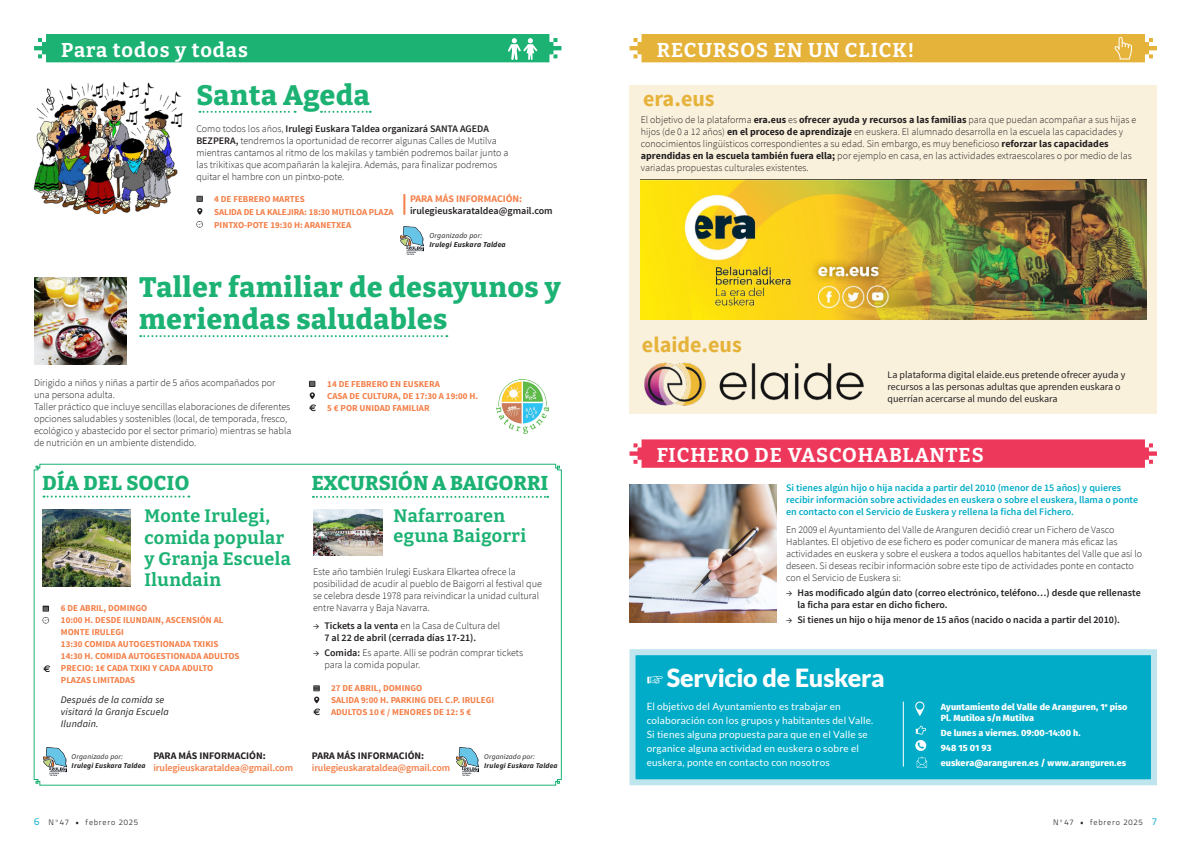
<style>
.page{position:relative;width:1191px;height:842px;background:#fff}
.page>*{position:absolute;margin:0;border:0;box-sizing:border-box;transform-origin:0 0}
.t1{font:800 28px/32px "Bitter";letter-spacing:.025em;color:#1cb274}
.t2{font:900 25px "Lato";letter-spacing:-.01em;color:#fff}
.t3{font:700 22px "Source Sans Pro";color:#e6b33a}
.t4{font:700 20px "Bitter";letter-spacing:.05em;color:#fff}
.t5{font:800 20px "Bitter";letter-spacing:.01em;color:#1cb274}
.t6{font:700 20px "Bitter";letter-spacing:.03em;color:#fff}
.t7{font:700 18px/21.3px "Bitter";letter-spacing:.025em;color:#1cb274}
.t8{font:300 10px/12px "Source Sans Pro";color:#231f20}
.t9{font:600 10px/12px "Source Sans Pro";color:#231f20}
.t10{font:10px/14px "Lato";letter-spacing:.015em;color:#fff}
.t11{font:600 10px/12px "Source Sans Pro";color:#00acc8}
.t12{font:10px/12px "Source Sans Pro";color:#231f20}
.t13{font:600 10px "Source Sans Pro";letter-spacing:-.015em;color:#f47f48}
.t14{font:italic 10px/12px "Source Sans Pro";letter-spacing:.02em;color:#231f20}
.t15{font:700 10px "Source Sans Pro";color:#231f20}
.t16{font:700 10px "Source Sans Pro";color:#f47f48}
.t17{font:700 9px/12px "Source Sans Pro";color:#f47f48}
.t18{font:800 9px/15px "Fira Sans";letter-spacing:.01em;color:#fff}
.t19{font:8px "Titillium Text 25 L 250 wt";letter-spacing:.1em;color:#231f20}
.t20{font:italic 700 7.6px "Source Sans Pro";letter-spacing:.025em;color:#231f20}
.t21{font:italic 7.6px "Source Sans Pro";letter-spacing:.025em;color:#231f20}
.t22{font:italic 700 7.4px "Source Sans Pro";letter-spacing:.025em;color:#231f20}
.t23{font:italic 7.4px "Source Sans Pro";letter-spacing:.025em;color:#231f20}
.t24{font:italic 700 7.3px "Source Sans Pro";letter-spacing:.025em;color:#231f20}
.t25{font:italic 7.3px "Source Sans Pro";letter-spacing:.025em;color:#231f20}
.s1{font-weight:600}
.s2{font-weight:400}
.s3{font-weight:300}
.s4{font-weight:700}
.s5{font-family:"Titillium Text 25 L 400 wt";font-size:10px;color:#00acc8}
</style>
<div class="page">
<div style="left:629px;top:85px;width:528px;height:329px;background:#faf1dd"></div>
<div style="left:34px;top:34px;width:527px;height:28px;background:#1cb274"></div>
<img style="left:33px;top:81px;width:150px;height:133px">
<hr style="left:403px;top:194px;width:2px;height:21px;background:#f47f48">
<svg style="left:196px;top:196px;width:7px;height:6px"></svg>
<svg style="left:197px;top:208px;width:5px;height:7px"></svg>
<svg style="left:196px;top:221px;width:7px;height:7px"></svg>
<img style="left:400px;top:226px;width:24px;height:29px">
<svg style="left:140px;top:335px;width:307px;height:2px"></svg>
<img style="left:496px;top:379px;width:52px;height:55px">
<svg style="left:309px;top:381px;width:7px;height:30px"></svg>
<svg style="left:321px;top:111px;width:50px;height:2px"></svg>
<svg style="left:199px;top:111px;width:97px;height:2px"></svg>
<svg style="left:34px;top:464px;width:527px;height:321px"></svg>
<img style="left:456px;top:748px;width:23px;height:28px">
<svg style="left:313px;top:496px;width:235px;height:2px"></svg>
<svg style="left:313px;top:685px;width:7px;height:6px"></svg>
<svg style="left:313px;top:697px;width:7px;height:18px"></svg>
<img style="left:34px;top:278px;width:92px;height:87px">
<div style="left:629px;top:34px;width:528px;height:28px;background:#e6b33a"></div>
<img style="left:644px;top:362px;width:219px;height:43px">
<img style="left:641px;top:180px;width:505px;height:139px">
<svg style="left:629px;top:439px;width:528px;height:29px;background:#ee4263"></svg>
<img style="left:629px;top:485px;width:147px;height:138px">
<div style="left:629px;top:649px;width:528px;height:136px;background:#00acc8;border:6px solid #bfe5ee"></div>
<hr style="left:903px;top:701px;width:1px;height:65px;background:#fff">
<svg style="left:915px;top:701px;width:9px;height:15px"></svg>
<svg style="left:915px;top:740px;width:12px;height:28px"></svg>
<svg style="left:915px;top:726px;width:11px;height:8px"></svg>
<img style="left:43px;top:510px;width:88px;height:76px">
<img style="left:313px;top:510px;width:69px;height:46px">
<h3 class="t4" style="left:61px;top:34px;width:188px">Para todos y todas</h3>
<h1 class="t1" style="left:196px;top:77px;width:175px">Santa Ageda</h1>
<p class="t8" style="left:196px;top:123px;width:313px">Como todos los años, <span class="s1">Irulegi Euskara Taldea organizará SANTA AGEDA BEZPERA,</span> tendremos la oportunidad de recorrer algunas Calles de Mutilva mientras cantamos al ritmo de los makilas y también podremos bailar junto a las trikitixas que acompañarán la kalejira. Además, para finalizar podremos quitar el hambre con un pintxo-pote.</p>
<p class="t16" style="left:410px;top:192px;width:114px">PARA MÁS INFORMACIÓN:</p>
<p class="t9" style="left:410px;top:205px;width:144px">irulegieuskarataldea@gmail.com</p>
<p class="t17" style="left:214px;top:192px;width:181px;line-height:13px">4 DE FEBRERO MARTES<br>SALIDA DE LA KALEJIRA: 18:30 MUTILOA PLAZA<br>PINTXO-POTE 19:30 H: ARANETXEA</p>
<p class="t21" style="left:429px;top:230px;width:54px">Organizado por:</p>
<p class="t20" style="left:429px;top:239px;width:78px">Irulegi Euskara Taldea</p>
<h1 class="t1" style="left:139px;top:269px;width:423px">Taller familiar de desayunos y meriendas saludables</h1>
<p class="t8" style="left:34px;top:377px;width:259px">Dirigido a niños y niñas a partir de 5 años acompañados por una persona adulta.<br>Taller práctico que incluye sencillas elaboraciones de diferentes opciones saludables y sostenibles (local, de temporada, fresco, ecológico y abastecido por el sector primario) mientras se habla de nutrición en un ambiente distendido.</p>
<p class="t17" style="left:327px;top:378px;width:152px">14 DE FEBRERO EN EUSKERA<br>CASA DE CULTURA, DE 17:30 A 19:00 H.<br>5 € POR UNIDAD FAMILIAR</p>
<h3 class="t5" style="left:43px;top:466px;width:148px">DÍA DEL SOCIO</h3>
<h3 class="t7" style="left:144px;top:504px;width:148px">Monte Irulegi, comida popular y Granja Escuela<br>Ilundain</h3>
<p class="t17" style="left:61px;top:603px;width:180px">6 DE ABRIL, DOMINGO<br>10:00 H. DESDE ILUNDAIN, ASCENSIÓN AL<br>MONTE IRULEGI<br>13:30 COMIDA AUTOGESTIONADA TXIKIS<br>14:30 H. COMIDA AUTOGESTIONADA ADULTOS<br>PRECIO: 1€ CADA TXIKI Y CADA ADULTO<br>PLAZAS LIMITADAS</p>
<p class="t14" style="left:61px;top:693px;width:109px">Después de la comida se visitará la Granja Escuela<br>Ilundain.</p>
<p class="t23" style="left:72px;top:752px;width:53px">Organizado por:</p>
<p class="t22" style="left:72px;top:760px;width:76px">Irulegi Euskara Taldea</p>
<p class="t15" style="left:153px;top:749px;width:114px">PARA MÁS INFORMACIÓN:</p>
<p class="t13" style="left:153px;top:761px;width:141px">irulegieuskarataldea@gmail.com</p>
<h3 class="t5" style="left:312px;top:466px;width:238px">EXCURSIÓN A BAIGORRI</h3>
<h3 class="t7" style="left:393px;top:505px;width:134px;line-height:20px">Nafarroaren eguna Baigorri</h3>
<p class="t8" style="left:313px;top:566px;width:230px">Este año también Irulegi Euskara Elkartea ofrece la posibilidad de acudir al pueblo de Baigorri al festival que se celebra desde 1978 para reivindicar la unidad cultural entre Navarra y Baja Navarra.</p>
<p class="t9" style="left:324px;top:620px;width:177px;text-indent:-11px"><span class="s2">→</span> Tickets a la venta <span class="s3">en la Casa de Cultura del<br></span>7 al 22 de abril (cerrada días 17-21).</p>
<p class="t8" style="left:324px;top:646px;width:200px;text-indent:-11px"><span class="s2">→</span> <span class="s1">Comida:</span> Es aparte. Allí se podrán comprar tickets para la comida popular.</p>
<p class="t17" style="left:331px;top:682px;width:165px">27 DE ABRIL, DOMINGO<br>SALIDA 9:00 H. PARKING DEL C.P. IRULEGI<br>ADULTOS 10 € / MENORES DE 12: 5 €</p>
<p class="t15" style="left:312px;top:749px;width:114px">PARA MÁS INFORMACIÓN:</p>
<p class="t13" style="left:312px;top:761px;width:140px">irulegieuskarataldea@gmail.com</p>
<p class="t25" style="left:484px;top:752px;width:52px">Organizado por:</p>
<p class="t24" style="left:484px;top:761px;width:75px">Irulegi Euskara Taldea</p>
<h3 class="t4" style="left:657px;top:34px;width:259px">RECURSOS EN UN CLICK!</h3>
<h3 class="t3" style="left:643px;top:85px;width:73px">era.eus</h3>
<p class="t8" style="left:641px;top:114px;width:497px">El objetivo de la plataforma <span class="s4">era.eus</span> es <span class="s4">ofrecer ayuda y recursos a las familias</span> para que puedan acompañar a sus hijas e hijos (de 0 a 12 años) <span class="s4">en el proceso de aprendizaje</span> en euskera. El alumnado desarrolla en la escuela las capacidades y conocimientos lingüísticos correspondientes a su edad. Sin embargo, es muy beneficioso <span class="s4">reforzar las capacidades aprendidas en la escuela también fuera ella;</span> por ejemplo en casa, en las actividades extraescolares o por medio de las variadas propuestas culturales existentes.</p>
<h3 class="t3" style="left:642px;top:331px;width:101px">elaide.eus</h3>
<p class="t12" style="left:887px;top:369px;width:239px">La plataforma digital elaide.eus pretende ofrecer ayuda y recursos a las personas adultas que aprenden euskara o querrían acercarse al mundo del euskara</p>
<h3 class="t6" style="left:657px;top:439px;width:328px">FICHERO DE VASCOHABLANTES</h3>
<p class="t11" style="left:786px;top:482px;width:354px">Si tienes algún hijo o hija nacida a partir del 2010 (menor de 15 años) y quieres recibir información sobre actividades en euskera o sobre el euskera, llama o ponte en contacto con el Servicio de Euskera y rellena la ficha del Fichero.</p>
<p class="t8" style="left:786px;top:524px;width:358px">En 2009 el Ayuntamiento del Valle de Aranguren decidió crear un Fichero de Vasco Hablantes. El objetivo de ese fichero es poder comunicar de manera más eficaz las actividades en euskera y sobre el euskera a todos aquellos habitantes del Valle que así lo deseen. Si deseas recibir información sobre este tipo de actividades ponte en contacto con el Servicio de Euskera si:</p>
<p class="t9" style="left:797px;top:587px;width:345px;text-indent:-11px"><span class="s2">→</span> Has modificado algún dato (correo electrónico, teléfono…) desde que rellenaste la ficha para estar en dicho fichero.</p>
<p class="t9" style="left:786px;top:614px;width:335px"><span class="s2">→</span> Si tienes un hijo o hija menor de 15 años (nacido o nacida a partir del 2010).</p>
<h2 class="t2" style="left:646px;top:664px;width:239px">☞ Servicio de Euskera</h2>
<p class="t10" style="left:646px;top:699px;width:228px">El objetivo del Ayuntamiento es trabajar en colaboración con los grupos y habitantes del Valle.<br>Si tienes alguna propuesta para que en el Valle se organice alguna actividad en euskera o sobre el euskera, ponte en contacto con nosotros</p>
<p class="t18" style="left:940px;top:701px;width:188px;line-height:10.8px">Ayuntamiento del Valle de Aranguren, 1<sup>e</sup> piso<br>Pl. Mutiloa s/n Mutilva</p>
<p class="t18" style="left:940px;top:725px;width:187px">De lunes a viernes. 09:00-14:00 h.<br>948 15 01 93<br>euskera@aranguren.es / www.aranguren.es</p>
<p class="t19" style="left:34px;top:816px;width:106px"><span class="s5">6</span> Nº47 • febrero 2025</p>
<p class="t19" style="left:1053px;top:816px;width:105px">Nº47 • febrero 2025 <span class="s5">7</span></p>
</div>
